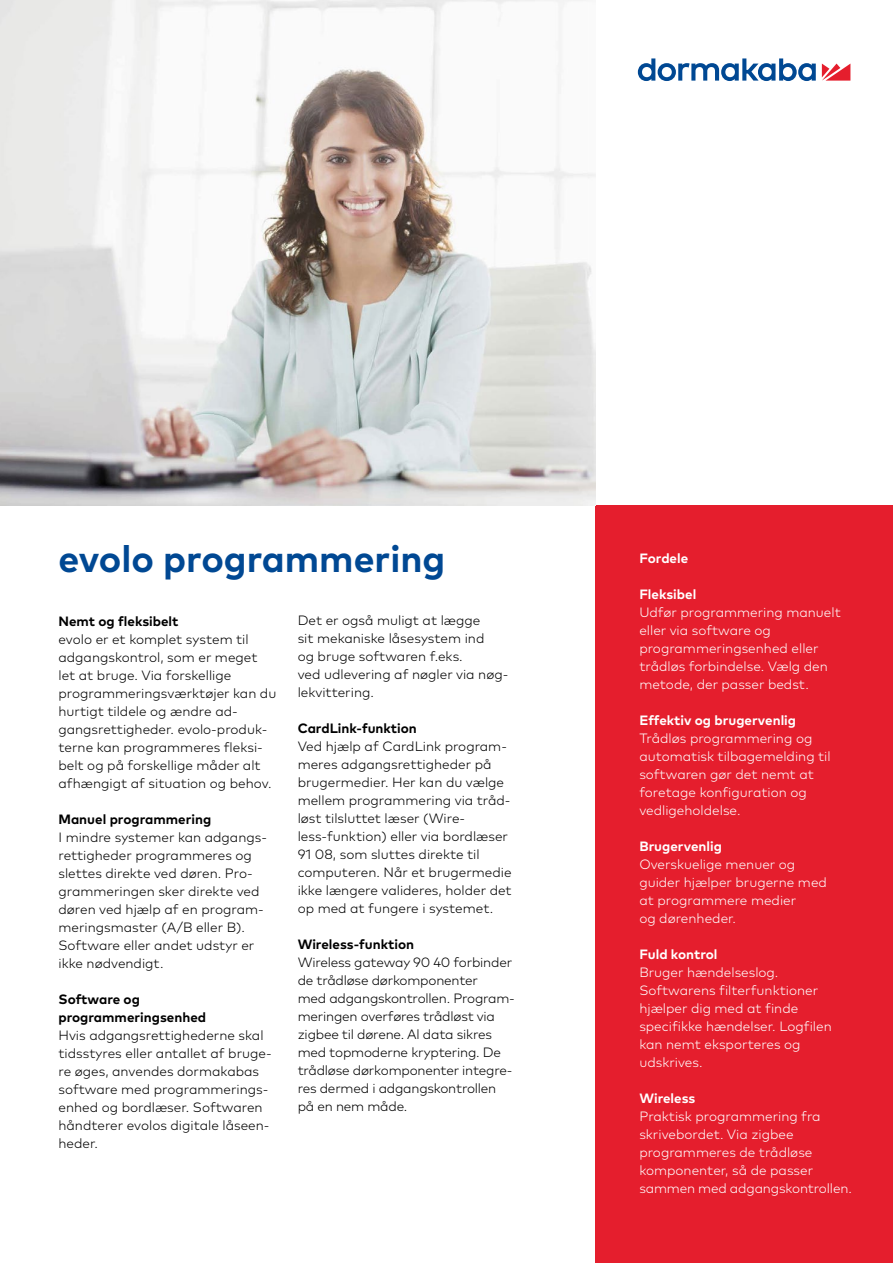
<style>
.page{position:relative;width:893px;height:1263px;background:#fff}
.page>*{position:absolute;margin:0;border:0;box-sizing:border-box;transform-origin:0 0}
.t1{font:700 37.5px "Mark Pro";color:#004893}
.t2{font:300 13.5px/18px "Mark Pro";color:#000}
.t3{font:300 13.5px/18px "Mark Pro";color:#fff}
.t4{font:700 13.5px/18px "Mark Pro";color:#000}
.t5{font:700 13.5px "Mark Pro";color:#fff}
</style>
<div class="page">
<div style="left:595px;top:505px;width:298px;height:758px;background:#e51e2d"></div>
<svg style="left:822px;top:64px;width:28px;height:17px"></svg>
<svg style="left:638px;top:58px;width:178px;height:23px"></svg>
<img style="left:0;top:0;width:595px;height:505px">
<h1 class="t1" style="left:58px;top:530px;width:388px">evolo programmering</h1>
<p class="t5" style="left:639px;top:547px;width:50px">Fordele</p>
<p class="t5" style="left:639px;top:583px;width:58px">Fleksibel</p>
<p class="t3" style="left:639px;top:602px;width:203px">Udfør programmering manuelt eller via software og programmeringsenhed eller trådløs forbindelse. Vælg den metode, der passer bedst.</p>
<p class="t5" style="left:639px;top:709px;width:158px">Effektiv og brugervenlig</p>
<p class="t3" style="left:639px;top:728px;width:193px">Trådløs programmering og automatisk tilbagemelding til softwaren gør det nemt at foretage konfiguration og vedligeholdelse.</p>
<p class="t5" style="left:639px;top:835px;width:84px">Brugervenlig</p>
<p class="t3" style="left:639px;top:854px;width:189px">Overskuelige menuer og guider hjælper brugerne med at programmere medier<br>og dørenheder.</p>
<p class="t5" style="left:639px;top:943px;width:80px">Fuld kontrol</p>
<p class="t3" style="left:639px;top:962px;width:194px">Bruger hændelseslog.<br>Softwarens filterfunktioner hjælper dig med at finde specifikke hændelser. Logfilen kan nemt eksporteres og udskrives.</p>
<p class="t5" style="left:639px;top:1087px;width:58px">Wireless</p>
<p class="t3" style="left:639px;top:1106px;width:214px">Praktisk programmering fra skrivebordet. Via zigbee programmeres de trådløse komponenter, så de passer sammen med adgangskontrollen.</p>
<p class="t2" style="left:298px;top:611px;width:212px">Det er også muligt at lægge<br>sit mekaniske låsesystem ind<br>og bruge softwaren f.eks.<br>ved udlevering af nøgler via nøg‑ lekvittering.</p>
<p class="t4" style="left:298px;top:718px;width:121px">CardLink-funktion</p>
<p class="t2" style="left:298px;top:737px;width:215px">Ved hjælp af CardLink program‑ meres adgangsrettigheder på brugermedier. Her kan du vælge mellem programmering via tråd‑ løst tilsluttet læser (Wire‑ less-funktion) eller via bordlæser<br>91 08, som sluttes direkte til computeren. Når et brugermedie ikke længere valideres, holder det op med at fungere i systemet.</p>
<p class="t4" style="left:298px;top:934px;width:118px">Wireless-funktion</p>
<p class="t2" style="left:298px;top:952px;width:219px">Wireless gateway 90 40 forbinder de trådløse dørkomponenter<br>med adgangskontrollen. Program‑ meringen overføres trådløst via zigbee til dørene. Al data sikres med topmoderne kryptering. De trådløse dørkomponenter integre‑ res dermed i adgangskontrollen på en nem måde.</p>
<p class="t4" style="left:58px;top:611px;width:122px">Nemt og fleksibelt</p>
<p class="t2" style="left:58px;top:629px;width:219px">evolo er et komplet system til adgangskontrol, som er meget let at bruge. Via forskellige programmeringsværktøjer kan du hurtigt tildele og ændre ad‑ gangsrettigheder. evolo‑produk‑ terne kan programmeres fleksi‑ belt og på forskellige måder alt afhængigt af situation og behov.</p>
<p class="t4" style="left:58px;top:809px;width:154px">Manuel programmering</p>
<p class="t2" style="left:58px;top:827px;width:210px">I mindre systemer kan adgangs‑ rettigheder programmeres og slettes direkte ved døren. Pro‑ grammeringen sker direkte ved døren ved hjælp af en program‑ meringsmaster (A/B eller B).<br>Software eller andet udstyr er ikke nødvendigt.</p>
<p class="t4" style="left:58px;top:988px;width:149px">Software og programmeringsenhed</p>
<p class="t2" style="left:58px;top:1025px;width:215px">Hvis adgangsrettighederne skal tidsstyres eller antallet af bruge‑ re øges, anvendes dormakabas software med programmerings‑ enhed og bordlæser. Softwaren håndterer evolos digitale låseen‑ heder.</p>
</div>
